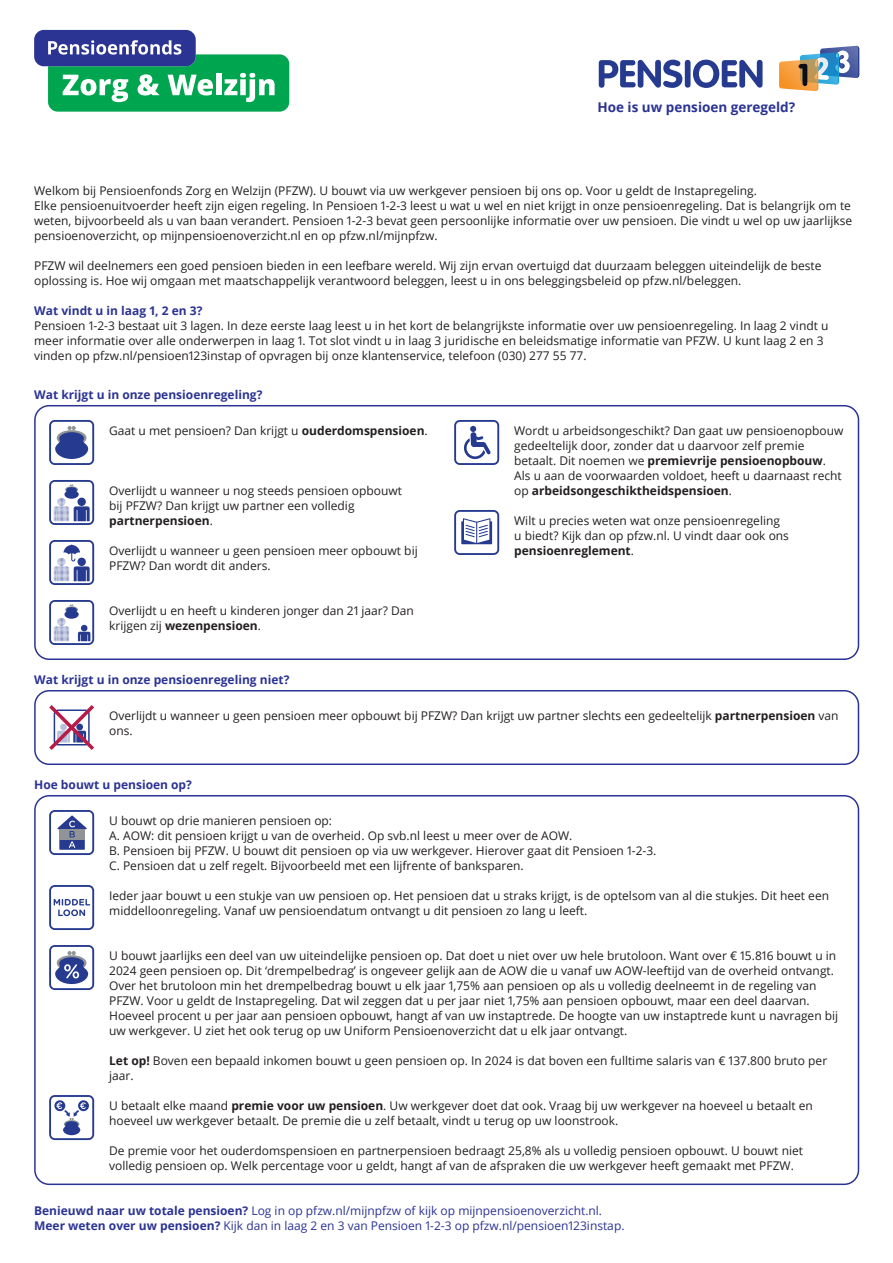
<style>
.page{position:relative;width:893px;height:1263px;background:#fff}
.page>*{position:absolute;margin:0;border:0;box-sizing:border-box;transform-origin:0 0}
.t1{font:700 13.5px "Open Sans";color:#2b3393}
.t2{font:12px/15px "Open Sans";color:#231f20}
.t3{font:12px/15px "Open Sans";color:#2b3393}
.t4{font:700 12px "Open Sans";color:#2b3393}
.s1{font-weight:700}
</style>
<div class="page">
<div style="left:34px;top:405px;width:825px;height:255px;border:2px solid #2b3393;border-radius:14px"></div>
<div style="left:34px;top:690px;width:825px;height:75px;border:2px solid #2b3393;border-radius:14px"></div>
<div style="left:34px;top:30px;width:162px;height:36px;background:#2b3393;border-radius:10px"></div>
<svg style="left:48px;top:40px;width:241px;height:72px"></svg>
<svg style="left:49px;top:420px;width:45px;height:45px"></svg>
<svg style="left:49px;top:705px;width:45px;height:45px"></svg>
<svg style="left:454px;top:420px;width:45px;height:45px"></svg>
<svg style="left:49px;top:480px;width:45px;height:45px"></svg>
<svg style="left:49px;top:540px;width:45px;height:45px"></svg>
<svg style="left:49px;top:600px;width:45px;height:45px"></svg>
<svg style="left:454px;top:510px;width:45px;height:45px"></svg>
<div style="left:34px;top:795px;width:825px;height:390px;border:2px solid #2b3393;border-radius:14px"></div>
<svg style="left:49px;top:810px;width:45px;height:45px"></svg>
<svg style="left:49px;top:885px;width:45px;height:45px"></svg>
<svg style="left:49px;top:945px;width:45px;height:45px"></svg>
<svg style="left:49px;top:1095px;width:45px;height:45px"></svg>
<svg style="left:779px;top:46px;width:80px;height:45px"></svg>
<svg style="left:599px;top:60px;width:83px;height:28px"></svg>
<div style="left:685px;top:60px;width:6px;height:28px;background:#263b8f;border-radius:3px"></div>
<svg style="left:693px;top:60px;width:70px;height:28px"></svg>
<p class="t1" style="left:597px;top:97px;width:199px">Hoe is uw pensioen geregeld?</p>
<p class="t2" style="left:34px;top:183px;width:820px">Welkom bij Pensioenfonds Zorg en Welzijn (PFZW). U bouwt via uw werkgever pensioen bij ons op. Voor u geldt de Instapregeling.<br>Elke pensioenuitvoerder heeft zijn eigen regeling. In Pensioen 1-2-3 leest u wat u wel en niet krijgt in onze pensioenregeling. Dat is belangrijk om te weten, bijvoorbeeld als u van baan verandert. Pensioen 1-2-3 bevat geen persoonlijke informatie over uw pensioen. Die vindt u wel op uw jaarlijkse pensioenoverzicht, op mijnpensioenoverzicht.nl en op pfzw.nl/mijnpfzw.</p>
<p class="t2" style="left:34px;top:258px;width:789px">PFZW wil deelnemers een goed pensioen bieden in een leefbare wereld. Wij zijn ervan overtuigd dat duurzaam beleggen uiteindelijk de beste oplossing is. Hoe wij omgaan met maatschappelijk verantwoord beleggen, leest u in ons beleggingsbeleid op pfzw.nl/beleggen.</p>
<p class="t4" style="left:34px;top:302px;width:170px">Wat vindt u in laag 1, 2 en 3?</p>
<p class="t2" style="left:34px;top:318px;width:796px">Pensioen 1-2-3 bestaat uit 3 lagen. In deze eerste laag leest u in het kort de belangrijkste informatie over uw pensioenregeling. In laag 2 vindt u meer informatie over alle onderwerpen in laag 1. Tot slot vindt u in laag 3 juridische en beleidsmatige informatie van PFZW. U kunt laag 2 en 3 vinden op pfzw.nl/pensioen123instap of opvragen bij onze klantenservice, telefoon (030) 277 55 77.</p>
<p class="t4" style="left:34px;top:386px;width:230px">Wat krijgt u in onze pensioenregeling?</p>
<p class="t2" style="left:109px;top:423px;width:320px">Gaat u met pensioen? Dan krijgt u <span class="s1">ouderdomspensioen</span>.</p>
<p class="t2" style="left:109px;top:483px;width:294px">Overlijdt u wanneer u nog steeds pensioen opbouwt bij PFZW? Dan krijgt uw partner een volledig <span class="s1">partnerpensioen</span>.</p>
<p class="t2" style="left:109px;top:543px;width:310px">Overlijdt u wanneer u geen pensioen meer opbouwt bij<br>PFZW? Dan wordt dit anders.</p>
<p class="t2" style="left:109px;top:603px;width:306px">Overlijdt u en heeft u kinderen jonger dan 21 jaar? Dan krijgen zij <span class="s1">wezenpensioen</span>.</p>
<p class="t4" style="left:34px;top:671px;width:257px">Wat krijgt u in onze pensioenregeling niet?</p>
<p class="t2" style="left:514px;top:423px;width:331px">Wordt u arbeidsongeschikt? Dan gaat uw pensioenopbouw gedeeltelijk door, zonder dat u daarvoor zelf premie betaalt. Dit noemen we <span class="s1">premievrije pensioenopbouw</span>.<br>Als u aan de voorwaarden voldoet, heeft u daarnaast recht op <span class="s1">arbeidsongeschiktheidspensioen</span>.</p>
<p class="t2" style="left:514px;top:513px;width:276px">Wilt u precies weten wat onze pensioenregeling u biedt? Kijk dan op pfzw.nl. U vindt daar ook ons <span class="s1">pensioenreglement</span>.</p>
<p class="t2" style="left:109px;top:708px;width:731px">Overlijdt u wanneer u geen pensioen meer opbouwt bij PFZW? Dan krijgt uw partner slechts een gedeeltelijk <span class="s1">partnerpensioen</span> van ons.</p>
<p class="t4" style="left:34px;top:776px;width:159px">Hoe bouwt u pensioen op?</p>
<p class="t2" style="left:109px;top:813px;width:549px">U bouwt op drie manieren pensioen op:<br>A. AOW: dit pensioen krijgt u van de overheid. Op svb.nl leest u meer over de AOW.<br>B. Pensioen bij PFZW. U bouwt dit pensioen op via uw werkgever. Hierover gaat dit Pensioen 1-2-3.<br>C. Pensioen dat u zelf regelt. Bijvoorbeeld met een lijfrente of banksparen.</p>
<p class="t2" style="left:109px;top:888px;width:721px">Ieder jaar bouwt u een stukje van uw pensioen op. Het pensioen dat u straks krijgt, is de optelsom van al die stukjes. Dit heet een middelloonregeling. Vanaf uw pensioendatum ontvangt u dit pensioen zo lang u leeft.</p>
<p class="t2" style="left:109px;top:948px;width:731px">U bouwt jaarlijks een deel van uw uiteindelijke pensioen op. Dat doet u niet over uw hele brutoloon. Want over € 15.816 bouwt u in 2024 geen pensioen op. Dit ‘drempelbedrag’ is ongeveer gelijk aan de AOW die u vanaf uw AOW-leeftijd van de overheid ontvangt.<br>Over het brutoloon min het drempelbedrag bouwt u elk jaar 1,75% aan pensioen op als u volledig deelneemt in de regeling van PFZW. Voor u geldt de Instapregeling. Dat wil zeggen dat u per jaar niet 1,75% aan pensioen opbouwt, maar een deel daarvan.<br>Hoeveel procent u per jaar aan pensioen opbouwt, hangt af van uw instaptrede. De hoogte van uw instaptrede kunt u navragen bij uw werkgever. U ziet het ook terug op uw Uniform Pensioenoverzicht dat u elk jaar ontvangt.</p>
<p class="t2" style="left:109px;top:1053px;width:720px"><span class="s1">Let op!</span> Boven een bepaald inkomen bouwt u geen pensioen op. In 2024 is dat boven een fulltime salaris van € 137.800 bruto per jaar.</p>
<p class="t2" style="left:109px;top:1098px;width:705px">U betaalt elke maand <span class="s1">premie voor uw pensioen</span>. Uw werkgever doet dat ook. Vraag bij uw werkgever na hoeveel u betaalt en hoeveel uw werkgever betaalt. De premie die u zelf betaalt, vindt u terug op uw loonstrook.</p>
<p class="t2" style="left:109px;top:1143px;width:695px">De premie voor het ouderdomspensioen en partnerpensioen bedraagt 25,8% als u volledig pensioen opbouwt. U bouwt niet volledig pensioen op. Welk percentage voor u geldt, hangt af van de afspraken die uw werkgever heeft gemaakt met PFZW.</p>
<p class="t3" style="left:34px;top:1203px;width:592px"><span class="s1">Benieuwd naar uw totale pensioen?</span> Log in op pfzw.nl/mijnpfzw of kijk op mijnpensioenoverzicht.nl.<br><span class="s1">Meer weten over uw pensioen?</span> Kijk dan in laag 2 en 3 van Pensioen 1-2-3 op pfzw.nl/pensioen123instap.</p>
</div>
